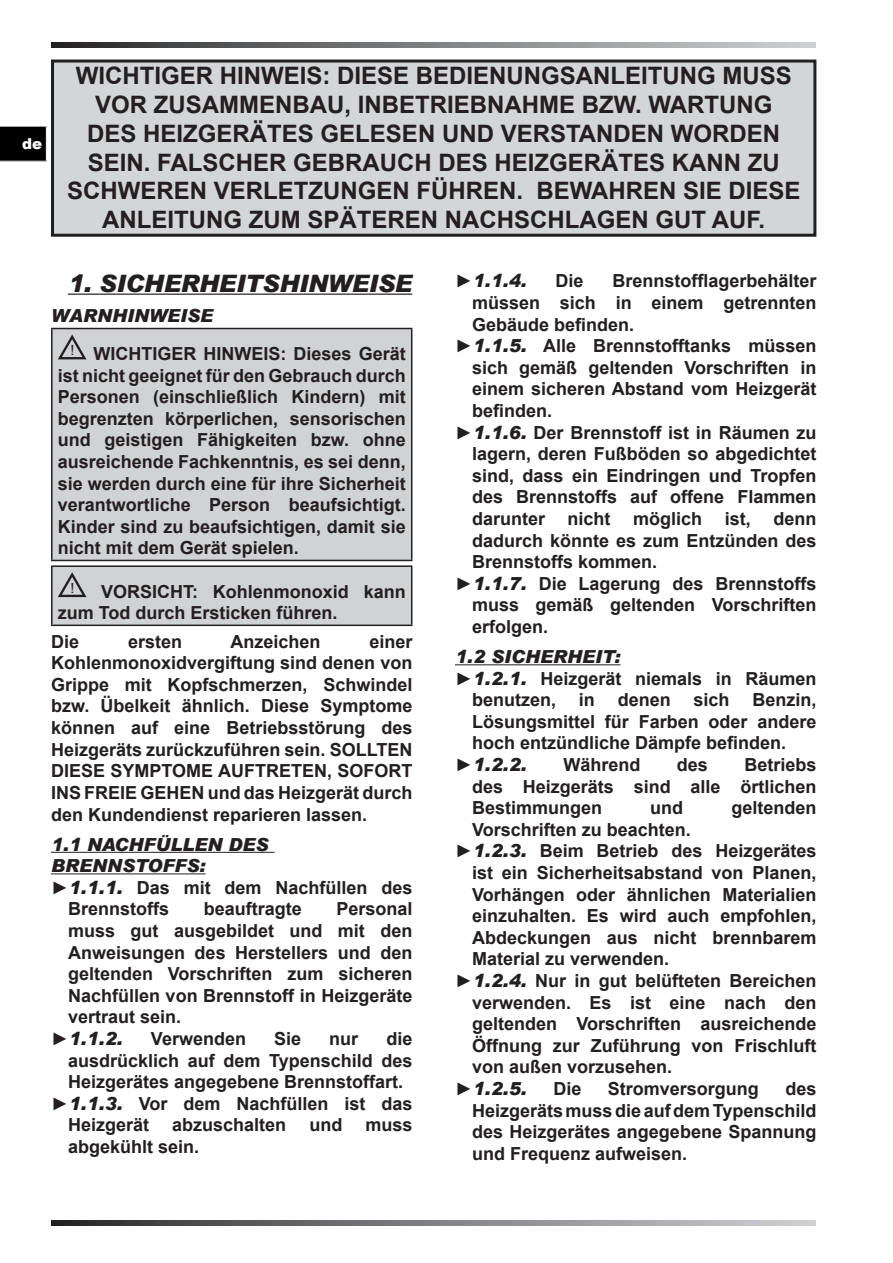
<style>
.page{position:relative;width:893px;height:1263px;background:#fff}
.page>*{position:absolute;margin:0;border:0;box-sizing:border-box;transform-origin:0 0}
.t1{font:700 24px/28.8px "Arial";color:#231f20;text-align:center}
.t2{font:italic 900 24px "Arial";letter-spacing:-.01em;color:#231f20}
.t3{font:700 18px/21.6px "Arial";color:#231f20;text-align:justify}
.t4{font:italic 900 18px/21.6px "Arial";color:#231f20}
.t5{font:900 15px "Arial";color:#fff}
.t6{font:14.1px "Arial";color:#231f20}
.s1{font-weight:900;font-style:italic}
.s2{font-weight:700;font-style:normal}
</style>
<div class="page">
<svg style="left:51px;top:1221px;width:765px;height:5px;background:#7d7e80"></svg>
<svg style="left:51px;top:43px;width:765px;height:5px;background:#7d7e80"></svg>
<div style="left:53px;top:61px;width:762px;height:174px;background:#d4d5d7"></div>
<div style="left:51px;top:60px;width:765px;height:177px;border:3px solid #231f20"></div>
<hr style="left:68px;top:294px;width:344px;height:1px;background:#231f20">
<hr style="left:51px;top:852px;width:224px;height:1px;background:#231f20">
<hr style="left:51px;top:873px;width:155px;height:1px;background:#231f20">
<div style="left:52px;top:328px;width:360px;height:232px;background:#d1d2d4"></div>
<hr style="left:51px;top:328px;width:361px;height:1px;background:#231f20">
<hr style="left:51px;top:329px;width:2px;height:231px;background:#231f20">
<hr style="left:411px;top:329px;width:1px;height:231px;background:#231f20">
<hr style="left:51px;top:560px;width:361px;height:1px;background:#231f20">
<svg style="left:58px;top:334px;width:28px;height:25px"></svg>
<div style="left:52px;top:566px;width:360px;height:59px;background:#d1d2d4"></div>
<hr style="left:51px;top:565px;width:361px;height:2px;background:#231f20">
<hr style="left:51px;top:567px;width:2px;height:58px;background:#231f20">
<hr style="left:411px;top:567px;width:1px;height:58px;background:#231f20">
<hr style="left:51px;top:625px;width:361px;height:1px;background:#231f20">
<svg style="left:58px;top:572px;width:28px;height:25px"></svg>
<hr style="left:455px;top:664px;width:165px;height:1px;background:#231f20">
<div style="left:0;top:126px;width:46px;height:35px;background:#000"></div>
<hr style="left:0;top:126px;width:47px;height:1px;background:#fff">
<p class="t5" style="left:22px;top:133px;width:22px">de</p>
<p class="t1" style="left:67px;top:62px;width:735px">WICHTIGER HINWEIS: DIESE BEDIENUNGSANLEITUNG MUSS VOR ZUSAMMENBAU, INBETRIEBNAHME BZW. WARTUNG<br>DES HEIZGERÄTES GELESEN UND VERSTANDEN WORDEN SEIN. FALSCHER GEBRAUCH DES HEIZGERÄTES KANN ZU SCHWEREN VERLETZUNGEN FÜHREN. BEWAHREN SIE DIESE ANLEITUNG ZUM SPÄTEREN NACHSCHLAGEN GUT AUF.</p>
<p class="t2" style="left:68px;top:268px;width:346px">1. SICHERHEITSHINWEISE</p>
<p class="t4" style="left:51px;top:304px;width:163px">WARNHINWEISE</p>
<p class="t6" style="left:70px;top:341px;width:5px">!</p>
<p class="t3" style="left:58px;top:343px;width:349px;text-indent:36px">WICHTIGER HINWEIS: Dieses Gerät ist nicht geeignet für den Gebrauch durch Personen (einschließlich Kindern) mit begrenzten körperlichen, sensorischen und geistigen Fähigkeiten bzw. ohne ausreichende Fachkenntnis, es sei denn, sie werden durch eine für ihre Sicherheit verantwortliche Person beaufsichtigt.<br>Kinder sind zu beaufsichtigen, damit sie nicht mit dem Gerät spielen.</p>
<p class="t6" style="left:70px;top:579px;width:5px">!</p>
<p class="t3" style="left:58px;top:581px;width:349px;text-indent:43px">VORSICHT: Kohlenmonoxid kann zum Tod durch Ersticken führen.</p>
<p class="t3" style="left:51px;top:631px;width:30px">Die</p>
<p class="t3" style="left:128px;top:631px;width:56px">ersten</p>
<p class="t3" style="left:230px;top:631px;width:92px">Anzeichen</p>
<p class="t3" style="left:51px;top:631px;width:363px;text-indent:318px">einer Kohlenmonoxidvergiftung sind denen von Grippe mit Kopfschmerzen, Schwindel bzw. Übelkeit ähnlich. Diese Symptome können auf eine Betriebsstörung des Heizgeräts zurückzuführen sein. SOLLTEN DIESE SYMPTOME AUFTRETEN, SOFORT INS FREIE GEHEN und das Heizgerät durch den Kundendienst reparieren lassen.</p>
<p class="t4" style="left:51px;top:833px;width:219px">1.1 NACHFÜLLEN DES<br>BRENNSTOFFS:</p>
<p class="t3" style="left:68px;top:877px;width:346px;text-indent:-17px">►<span class="s1">1.1.1.</span> Das mit dem Nachfüllen des<br>Brennstoffs</p>
<p class="t3" style="left:204px;top:899px;width:100px">beauftragte</p>
<p class="t3" style="left:68px;top:899px;width:346px;text-indent:268px">Personal muss gut ausgebildet und mit den Anweisungen des Herstellers und den geltenden Vorschriften zum sicheren Nachfüllen von Brennstoff in Heizgeräte vertraut sein.</p>
<p class="t4" style="left:51px;top:1027px;width:73px"><span class="s2">►</span>1.1.2.</p>
<p class="t3" style="left:151px;top:1028px;width:97px">Verwenden</p>
<p class="t3" style="left:274px;top:1028px;width:29px">Sie</p>
<p class="t3" style="left:329px;top:1028px;width:30px">nur</p>
<p class="t3" style="left:68px;top:1028px;width:346px;text-indent:318px">die ausdrücklich auf dem Typenschild des Heizgerätes angegebene Brennstoffart.</p>
<p class="t3" style="left:68px;top:1093px;width:346px;text-indent:-17px">►<span class="s1">1.1.3.</span> Vor dem Nachfüllen ist das<br>Heizgerät</p>
<p class="t3" style="left:172px;top:1115px;width:116px">abzuschalten</p>
<p class="t3" style="left:309px;top:1115px;width:34px">und</p>
<p class="t3" style="left:365px;top:1115px;width:49px">muss</p>
<p class="t3" style="left:68px;top:1136px;width:133px">abgekühlt sein.</p>
<p class="t3" style="left:472px;top:271px;width:346px;text-indent:140px">Brennstofflagerbehälter müssen sich in einem getrennten Gebäude befinden.</p>
<p class="t3" style="left:472px;top:336px;width:346px;text-indent:-17px">►<span class="s1">1.1.5.</span> Alle Brennstofftanks müssen sich gemäß geltenden Vorschriften in einem sicheren Abstand vom Heizgerät befinden.</p>
<p class="t3" style="left:472px;top:422px;width:346px;text-indent:-17px">►<span class="s1">1.1.6.</span> Der Brennstoff ist in Räumen zu lagern, deren Fußböden so abgedichtet sind, dass ein Eindringen und Tropfen des Brennstoffs auf offene Flammen darunter</p>
<p class="t4" style="left:455px;top:270px;width:73px"><span class="s2">►</span>1.1.4.</p>
<p class="t3" style="left:556px;top:271px;width:30px">Die</p>
<p class="t3" style="left:568px;top:508px;width:45px">nicht</p>
<p class="t3" style="left:633px;top:508px;width:71px">möglich</p>
<p class="t3" style="left:725px;top:508px;width:28px">ist,</p>
<p class="t3" style="left:472px;top:508px;width:346px;text-indent:301px">denn dadurch könnte es zum Entzünden des Brennstoffs kommen.</p>
<p class="t3" style="left:472px;top:573px;width:346px;text-indent:-17px">►<span class="s1">1.1.7.</span> Die Lagerung des Brennstoffs muss gemäß geltenden Vorschriften erfolgen.</p>
<p class="t4" style="left:455px;top:645px;width:167px">1.2 SICHERHEIT:</p>
<p class="t3" style="left:472px;top:668px;width:346px;text-indent:-17px">►<span class="s1">1.2.1.</span> Heizgerät niemals in Räumen benutzen,</p>
<p class="t3" style="left:472px;top:690px;width:346px;text-indent:280px">Benzin, Lösungsmittel für Farben oder andere hoch entzündliche Dämpfe befinden.</p>
<p class="t4" style="left:455px;top:753px;width:73px"><span class="s2">►</span>1.2.2.</p>
<p class="t3" style="left:563px;top:754px;width:79px">Während</p>
<p class="t3" style="left:677px;top:754px;width:33px">des</p>
<p class="t3" style="left:579px;top:690px;width:18px">in</p>
<p class="t3" style="left:618px;top:690px;width:55px">denen</p>
<p class="t3" style="left:694px;top:690px;width:38px">sich</p>
<p class="t3" style="left:472px;top:754px;width:346px;text-indent:272px">Betriebs des Heizgeräts sind alle örtlichen Bestimmungen</p>
<p class="t3" style="left:650px;top:798px;width:34px">und</p>
<p class="t3" style="left:731px;top:798px;width:87px">geltenden</p>
<p class="t3" style="left:472px;top:819px;width:220px">Vorschriften zu beachten.</p>
<p class="t3" style="left:472px;top:841px;width:346px;text-indent:-17px">►<span class="s1">1.2.3.</span> Beim Betrieb des Heizgerätes ist ein Sicherheitsabstand von Planen, Vorhängen oder ähnlichen Materialien einzuhalten. Es wird auch empfohlen, Abdeckungen aus nicht brennbarem Material zu verwenden.</p>
<p class="t3" style="left:472px;top:970px;width:346px;text-indent:-17px">►<span class="s1">1.2.4.</span> Nur in gut belüfteten Bereichen verwenden. Es ist eine nach den geltenden Vorschriften ausreichende Öffnung zur Zuführung von Frischluft von außen vorzusehen.</p>
<p class="t4" style="left:455px;top:1077px;width:73px"><span class="s2">►</span>1.2.5.</p>
<p class="t3" style="left:553px;top:1078px;width:30px">Die</p>
<p class="t3" style="left:608px;top:1078px;width:153px">Stromversorgung</p>
<p class="t3" style="left:472px;top:1078px;width:346px;text-indent:313px">des Heizgeräts muss die auf dem Typenschild des Heizgerätes angegebene Spannung und Frequenz aufweisen.</p>
</div>
